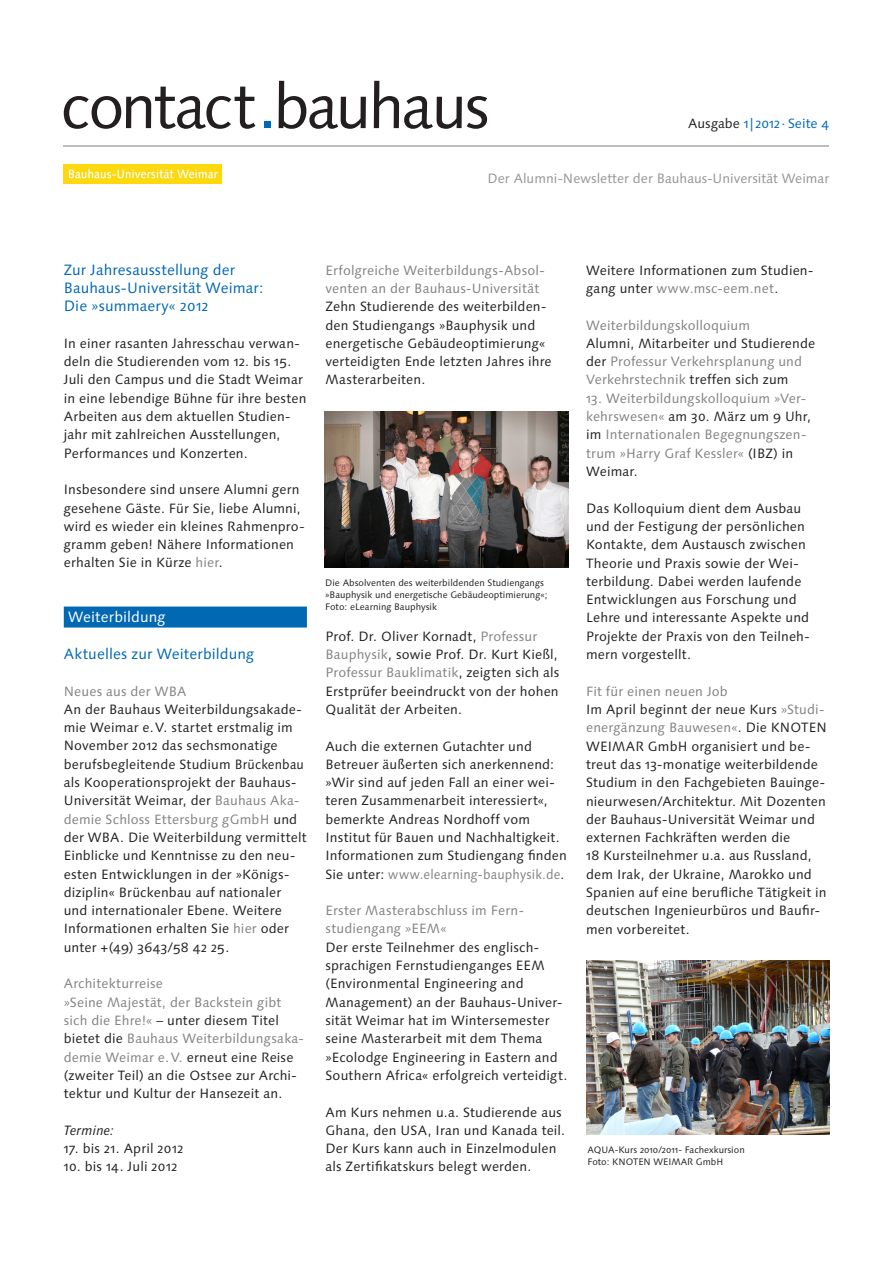
<style>
.page{position:relative;width:893px;height:1263px;background:#fff}
.page>*{position:absolute;margin:0;border:0;box-sizing:border-box;transform-origin:0 0}
.t1{font:63px "Linotype Syntax Os F";letter-spacing:-.05em;color:#231f20}
.t2{font:15px/18.3px "Linotype Syntax Os F";letter-spacing:.005em;color:#0168b3}
.t3{font:15px "Linotype Syntax Os F";letter-spacing:.005em;color:#fff}
.t4{font:13.5px/18.3px "Linotype Syntax Os F";letter-spacing:.01em;color:#231f20}
.t5{font:13.5px/18.3px "Linotype Syntax Os F";letter-spacing:.01em;color:#808285}
.t6{font:13.5px "Linotype Syntax Os F";color:#939598}
.t7{font:13.5px "Linotype Syntax Os F";color:#0168b3}
.t8{font:italic 13.5px "Linotype Syntax Os F";color:#231f20}
.t9{font:9.45px/12px "Linotype Syntax Os F";color:#231f20}
.s1{color:#0168b3}
.s2{color:#231f20}
.s3{color:#808285}
</style>
<div class="page">
<img style="left:64px;top:165px;width:157px;height:18px">
<div style="left:64px;top:606px;width:243px;height:21px;background:#0168b3"></div>
<img style="left:325px;top:412px;width:243px;height:155px">
<img style="left:586px;top:961px;width:243px;height:174px">
<hr style="left:64px;top:145px;width:765px;height:1px;background:#bcbdc0">
<h1 class="t1" style="left:60px;top:69px;width:431px">contact<span class="s1">.</span>bauhaus</h1>
<p class="t7" style="left:688px;top:116px;width:142px"><span class="s2">Ausgabe</span> 1|2012 · Seite 4</p>
<p class="t6" style="left:488px;top:170px;width:343px">Der Alumni-Newsletter der Bauhaus-Universität Weimar</p>
<p class="t2" style="left:64px;top:260px;width:201px">Zur Jahresausstellung der<br>Bauhaus-Universität Weimar:<br>Die »summaery« 2012</p>
<p class="t4" style="left:64px;top:334px;width:244px">In einer rasanten Jahresschau verwan&shy;deln die Studierenden vom 12. bis 15.<br>Juli den Campus und die Stadt Weimar in eine lebendige Bühne für ihre besten Arbeiten aus dem aktuellen Studien&shy;jahr mit zahlreichen Ausstellungen, Performances und Konzerten.</p>
<p class="t4" style="left:64px;top:480px;width:242px">Insbesondere sind unsere Alumni gern gesehene Gäste. Für Sie, liebe Alumni, wird es wieder ein kleines Rahmenpro&shy;gramm geben! Nähere Informationen erhalten Sie in Kürze <span class="s3">hier</span>.</p>
<p class="t3" style="left:68px;top:608px;width:99px">Weiterbildung</p>
<p class="t2" style="left:64px;top:645px;width:192px">Aktuelles zur Weiterbildung</p>
<p class="t5" style="left:64px;top:682px;width:124px">Neues aus der WBA</p>
<p class="t4" style="left:64px;top:700px;width:244px">An der Bauhaus Weiterbildungsakade&shy;mie Weimar e.V. startet erstmalig im November 2012 das sechsmonatige berufsbegleitende Studium Brückenbau als Kooperationsprojekt der Bauhaus-Universität Weimar, der <span class="s3">Bauhaus Aka&shy;demie Schloss Ettersburg gGmbH</span> und der WBA. Die Weiterbildung vermittelt Einblicke und Kenntnisse zu den neu&shy;esten Entwicklungen in der »Königs&shy;diziplin« Brückenbau auf nationaler und internationaler Ebene. Weitere Informationen erhalten Sie <span class="s3">hier</span> oder unter +(49) 3643/58 42 25.</p>
<p class="t4" style="left:64px;top:975px;width:242px"><span class="s3">Architekturreise<br>»Seine Majestät, der Backstein gibt sich die Ehre!«</span> – unter diesem Titel bietet die <span class="s3">Bauhaus Weiterbildungsaka&shy;demie Weimar e.V.</span> erneut eine Reise (zweiter Teil) an die Ostsee zur Archi&shy;tektur und Kultur der Hansezeit an.</p>
<p class="t8" style="left:64px;top:1122px;width:52px">Termine:</p>
<p class="t4" style="left:64px;top:1139px;width:121px">17. bis 21. April 2012</p>
<p class="t4" style="left:64px;top:1158px;width:115px">10. bis 14. Juli 2012</p>
<p class="t5" style="left:325px;top:261px;width:221px">Erfolgreiche Weiterbildungs-Absol&shy;venten an der Bauhaus-Universität</p>
<p class="t4" style="left:325px;top:298px;width:228px">Zehn Studierende des weiterbilden&shy;den Studiengangs »Bauphysik und energetische Gebäudeoptimierung« verteidigten Ende letzten Jahres ihre<br>Masterarbeiten.</p>
<p class="t9" style="left:325px;top:576px;width:224px">Die Absolventen des weiterbildenden Studiengangs »Bauphysik und energetische Gebäudeoptimierung«;<br>Foto: eLearning Bauphysik</p>
<p class="t4" style="left:325px;top:627px;width:235px">Prof. Dr. Oliver Kornadt, <span class="s3">Professur Bauphysik</span>, sowie Prof. Dr. Kurt Kießl, <span class="s3">Professur Bauklimatik</span>, zeigten sich als Erstprüfer beeindruckt von der hohen Qualität der Arbeiten.</p>
<p class="t4" style="left:325px;top:737px;width:243px">Auch die externen Gutachter und Betreuer äußerten sich anerkennend: »Wir sind auf jeden Fall an einer wei&shy;teren Zusammenarbeit interessiert«, bemerkte Andreas Nordhoff vom Institut für Bauen und Nachhaltigkeit.<br>Informationen zum Studiengang finden Sie unter: <span class="s3">www.elearning-bauphysik.de</span>.</p>
<p class="t5" style="left:325px;top:901px;width:200px">Erster Masterabschluss im Fern&shy;studiengang »EEM«</p>
<p class="t4" style="left:325px;top:938px;width:243px">Der erste Teilnehmer des englisch&shy;sprachigen Fernstudienganges EEM (Environmental Engineering and Management) an der Bauhaus-Univer&shy;sität Weimar hat im Wintersemester seine Masterarbeit mit dem Thema »Ecolodge Engineering in Eastern and Southern Africa« erfolgreich verteidigt.</p>
<p class="t4" style="left:325px;top:1103px;width:241px">Am Kurs nehmen u.a. Studierende aus Ghana, den USA, Iran und Kanada teil.<br>Der Kurs kann auch in Einzelmodulen als Zertifikatskurs belegt werden.</p>
<p class="t4" style="left:586px;top:261px;width:229px">Weitere Informationen zum Studien&shy;gang unter <span class="s3">www.msc-eem.net</span>.</p>
<p class="t5" style="left:586px;top:316px;width:166px">Weiterbildungskolloquium</p>
<p class="t4" style="left:586px;top:334px;width:231px">Alumni, Mitarbeiter und Studierende der <span class="s3">Professur Verkehrsplanung und<br>Verkehrstechnik</span> treffen sich zum</p>
<p class="t5" style="left:586px;top:389px;width:227px">13. Weiterbildungskolloquium »Ver&shy;kehrswesen« <span class="s2">am 30. März um 9 Uhr, im</span> Internationalen Begegnungszen&shy;trum »Harry Graf Kessler« <span class="s2">(IBZ) in<br>Weimar.</span></p>
<p class="t4" style="left:586px;top:499px;width:225px">Das Kolloquium dient dem Ausbau und der Festigung der persönlichen<br>Kontakte, dem Austausch zwischen<br>Theorie und Praxis sowie der Wei&shy;terbildung. Dabei werden laufende<br>Entwicklungen aus Forschung und<br>Lehre und interessante Aspekte und<br>Projekte der Praxis von den Teilneh&shy;mern vorgestellt.</p>
<p class="t4" style="left:586px;top:682px;width:242px"><span class="s3">Fit für einen neuen Job<br></span>Im April beginnt der neue Kurs <span class="s3">»Studi&shy;energänzung Bauwesen«</span>. Die KNOTEN WEIMAR GmbH organisiert und be&shy;treut das 13-monatige weiterbildende Studium in den Fachgebieten Bauinge&shy;nieurwesen/Architektur. Mit Dozenten der Bauhaus-Universität Weimar und externen Fachkräften werden die<br>18 Kursteilnehmer u.a. aus Russland, dem Irak, der Ukraine, Marokko und Spanien auf eine berufliche Tätigkeit in deutschen Ingenieurbüros und Baufir&shy;men vorbereitet.</p>
<p class="t9" style="left:587px;top:1144px;width:159px">AQUA-Kurs 2010/2011- Fachexkursion<br>Foto: KNOTEN WEIMAR GmbH</p>
</div>
